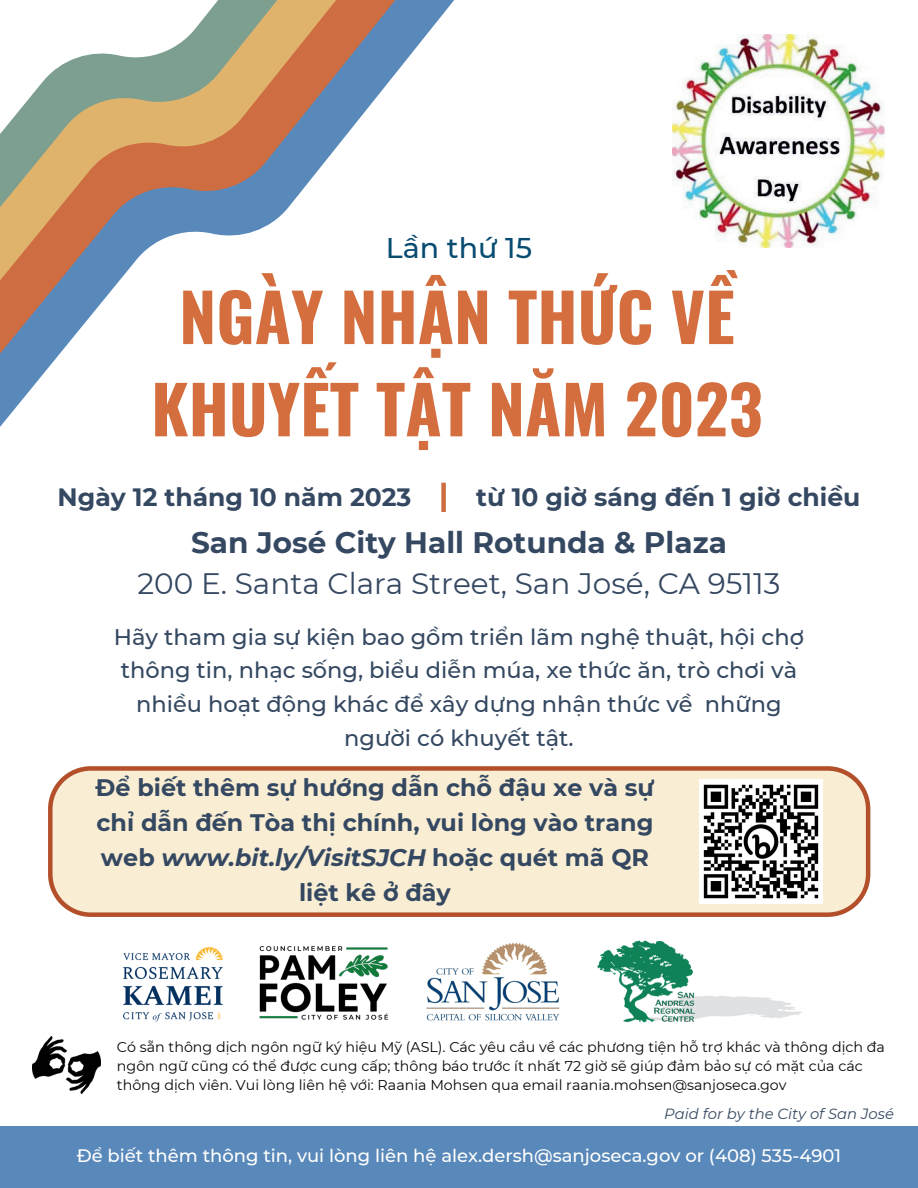
<style>
.page{position:relative;width:918px;height:1188px;background:#fff}
.page>*{position:absolute;margin:0;border:0;box-sizing:border-box;transform-origin:0 0}
.t1{font:700 66px/92.2px "Oswald";color:#d46e3e;text-align:center}
.t2{font:29.55px "Montserrat";color:#354861}
.t3{font:700 29.55px "Montserrat";color:#354861}
.t4{font:500 28.5px "Montserrat";color:#094c71}
.t5{font:700 25.05px "Montserrat";color:#354861}
.t6{font:700 23.85px/34.8px "Montserrat";color:#354861;text-align:center}
.t7{font:500 22.5px/33.8px "Montserrat";color:#354861;text-align:center}
.t8{font:500 18px "Montserrat";color:#fff}
.t9{font:italic 14.85px "Montserrat";color:#354861}
.t10{font:14.25px/19.2px "Montserrat";color:#080704}
.s1{font-style:italic}
</style>
<div class="page">
<svg style="left:0;top:0;width:434px;height:427px"></svg>
<svg style="left:0;top:0;width:410px;height:389px"></svg>
<svg style="left:0;top:0;width:387px;height:345px"></svg>
<div style="left:0;top:1126px;width:918px;height:62px;background:#5988ba"></div>
<img style="left:259px;top:946px;width:130px;height:74px">
<img style="left:426px;top:942px;width:134px;height:79px">
<div style="left:441px;top:483px;width:5px;height:29px;background:#ce6d41"></div>
<svg style="left:48px;top:766px;width:822px;height:151px;background:#f3e2c7"></svg>
<img style="left:33px;top:1036px;width:67px;height:58px">
<img style="left:672px;top:34px;width:213px;height:213px">
<img style="left:597px;top:940px;width:205px;height:83px">
<img style="left:123px;top:947px;width:100px;height:75px">
<img style="left:699px;top:780px;width:124px;height:123px">
<h3 class="t4" style="left:386px;top:228px;width:148px">Lần thứ 15</h3>
<h1 class="t1" style="left:151px;top:275px;width:613px">NGÀY NHẬN THỨC VỀ<br>KHUYẾT TẬT NĂM 2023</h1>
<h3 class="t5" style="left:58px;top:479px;width:355px">Ngày 12 tháng 10 năm 2023</h3>
<h3 class="t5" style="left:476px;top:479px;width:386px">từ 10 giờ sáng đến 1 giờ chiều</h3>
<h2 class="t3" style="left:191px;top:521px;width:537px">San José City Hall Rotunda &amp; Plaza</h2>
<h2 class="t2" style="left:137px;top:563px;width:645px">200 E. Santa Clara Street, San José, CA 95113</h2>
<h3 class="t7" style="left:114px;top:619px;width:692px">Hãy tham gia sự kiện bao gồm triển lãm nghệ thuật, hội chợ thông tin, nhạc sống, biểu diễn múa, xe thức ăn, trò chơi và nhiều hoạt động khác để xây dựng nhận thức về những người có khuyết tật.</h3>
<h3 class="t6" style="left:96px;top:769px;width:560px">Để biết thêm sự hướng dẫn chỗ đậu xe và sự chỉ dẫn đến Tòa thị chính, vui lòng vào trang web <span class="s1">www.bit.ly/VisitSJCH</span> hoặc quét mã QR liệt kê ở đây</h3>
<p class="t10" style="left:117px;top:1036px;width:769px">Có sẵn thông dịch ngôn ngữ ký hiệu Mỹ (ASL). Các yêu cầu về các phương tiện hỗ trợ khác và thông dịch đa ngôn ngữ cũng có thể được cung cấp; thông báo trước ít nhất 72 giờ sẽ giúp đảm bảo sự có mặt của các thông dịch viên. Vui lòng liên hệ với: Raania Mohsen qua email raania.mohsen@sanjoseca.gov</p>
<p class="t9" style="left:664px;top:1104px;width:231px">Paid for by the City of San José</p>
<p class="t8" style="left:77px;top:1143px;width:766px">Để biết thêm thông tin, vui lòng liên hệ alex.dersh@sanjoseca.gov or (408) 535-4901</p>
</div>
